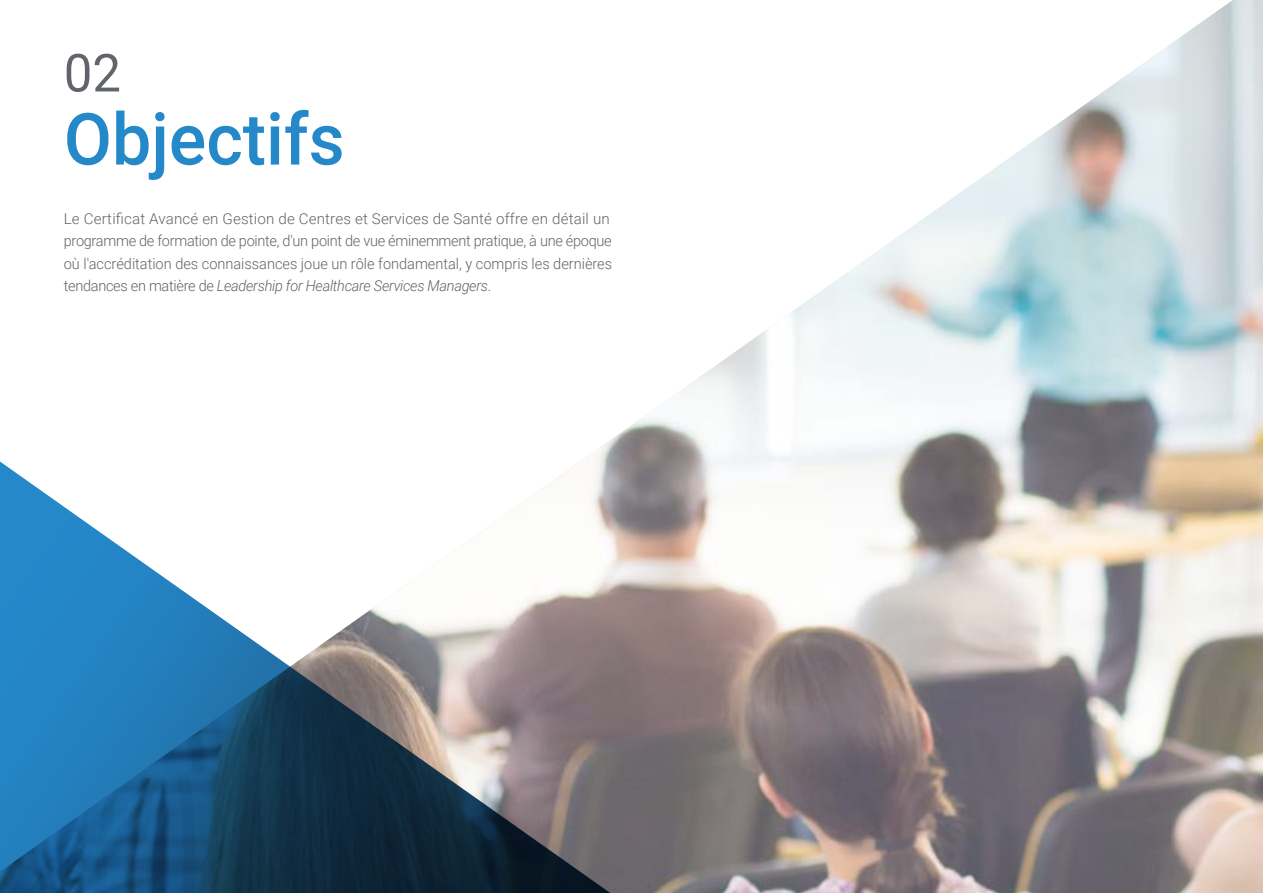
<style>
.page{position:relative;width:1263px;height:893px;background:#fff}
.page>*{position:absolute;margin:0;border:0;box-sizing:border-box;transform-origin:0 0}
.t1{font:500 72px "Roboto";color:#2488c9}
.t2{font:52.5px "Roboto";color:#61646a}
.t3{font:300 15px/22.5px "Roboto";color:#61646a}
.s1{font-style:italic}
</style>
<div class="page">
<img style="left:603px;top:0;width:660px;height:893px">
<svg style="left:0;top:446px;width:640px;height:447px"></svg>
<h2 class="t2" style="left:64px;top:36px;width:59px">02</h2>
<h1 class="t1" style="left:64px;top:89px;width:282px">Objectifs</h1>
<p class="t3" style="left:64px;top:207px;width:550px">Le Certificat Avancé en Gestion de Centres et Services de Santé offre en détail un programme de formation de pointe, d'un point de vue éminemment pratique, à une époque où l'accréditation des connaissances joue un rôle fondamental, y compris les dernières tendances en matière de <span class="s1">Leadership for Healthcare Services Managers</span>.</p>
</div>
